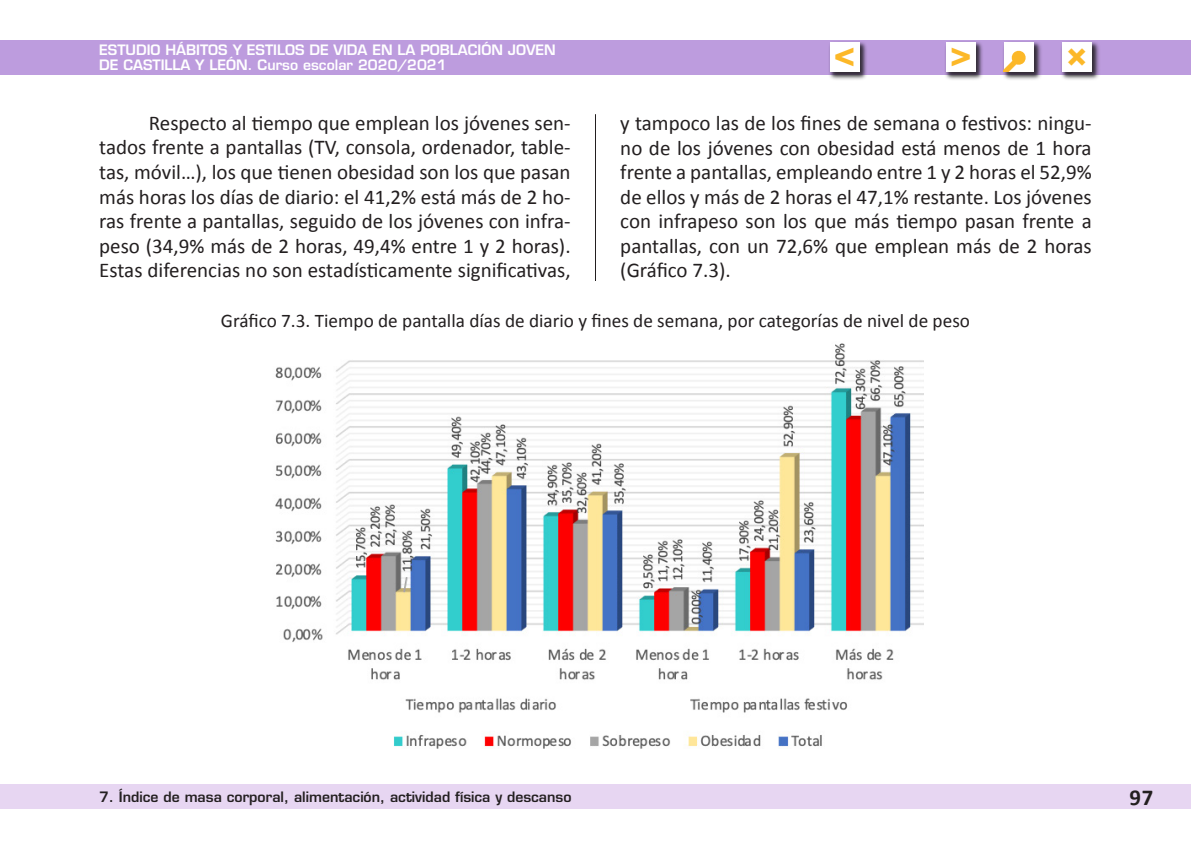
<style>
.page{position:relative;width:1191px;height:844px;background:#fff}
.page>*{position:absolute;margin:0;border:0;box-sizing:border-box;transform-origin:0 0}
.t1{font:35.7px "Eurostile LT Std Bold Ex 2";color:#fcb828}
.t2{font:700 22.75px "Calibri";color:#231f20}
.TextoN{font:21px/24.5px "Calibri";color:#231f20;text-align:justify}
.TituloGrafico{font:19.25px "Calibri";color:#231f20}
.t3{font:600 14px/15.4px "Eurostile LT Std";color:#fff}
.t4{font:600 14px "Eurostile LT Std";color:#231f20}
.s1{font-size:30.97px;color:#13bab3}
</style>
<div class="page">
<div style="left:0;top:784px;width:1191px;height:25px;background:#e7d6f2"></div>
<div style="left:0;top:40px;width:1191px;height:34px;background:#bd9cde"></div>
<div style="left:827px;top:40px;width:41px;height:41px;background:#231f20;opacity:.75"></div>
<div style="left:829px;top:42px;width:30px;height:30px;background:#fff"></div>
<div style="left:944px;top:40px;width:40px;height:41px;background:#231f20;opacity:.75"></div>
<div style="left:945px;top:42px;width:30px;height:30px;background:#fff"></div>
<div style="left:1060px;top:40px;width:40px;height:41px;background:#231f20;opacity:.75"></div>
<div style="left:1062px;top:42px;width:29px;height:30px;background:#fff"></div>
<div style="left:1002px;top:40px;width:40px;height:41px;background:#231f20;opacity:.75"></div>
<div style="left:1004px;top:42px;width:29px;height:30px;background:#fff"></div>
<hr style="left:595px;top:114px;width:1px;height:167px;background:#231f20">
<img style="left:275px;top:343px;width:648px;height:405px">
<svg style="left:1002px;top:48px;width:26px;height:27px"></svg>
<p class="t3" style="left:99px;top:42px;width:458px">ESTUDIO HÁBITOS Y ESTILOS DE VIDA EN LA POBLACIÓN JOVEN<br>DE CASTILLA Y LEÓN. Curso escolar 2020/2021</p>
<h1 class="t1" style="left:834px;top:28px;width:23px">&lt;</h1>
<h1 class="t1" style="left:950px;top:28px;width:23px">&gt;</h1>
<h1 class="t1" style="left:1066px;top:28px;width:23px">×<span class="s1">i</span></h1>
<p class="TextoN" style="left:99px;top:110px;width:473px;text-indent:50px">Respecto al tiempo que emplean los jóvenes sen&shy;tados frente a pantallas (TV, consola, ordenador, table&shy;tas, móvil…), los que tienen obesidad son los que pasan más horas los días de diario: el 41,2% está más de 2 ho&shy;ras frente a pantallas, seguido de los jóvenes con infra&shy;peso (34,9% más de 2 horas, 49,4% entre 1 y 2 horas).<br>Estas diferencias no son estadísticamente significativas,</p>
<p class="TextoN" style="left:620px;top:110px;width:473px">y tampoco las de los fines de semana o festivos: ningu&shy;no de los jóvenes con obesidad está menos de 1 hora frente a pantallas, empleando entre 1 y 2 horas el 52,9% de ellos y más de 2 horas el 47,1% restante. Los jóvenes con infrapeso son los que más tiempo pasan frente a pantallas, con un 72,6% que emplean más de 2 horas (Gráfico 7.3).</p>
<p class="TituloGrafico" style="left:221px;top:309px;width:750px">Gráfico 7.3. Tiempo de pantalla días de diario y fines de semana, por categorías de nivel de peso</p>
<p class="t4" style="left:99px;top:788px;width:474px">7. Índice de masa corporal, alimentación, actividad física y descanso</p>
<p class="t2" style="left:1129px;top:783px;width:25px">97</p>
</div>
